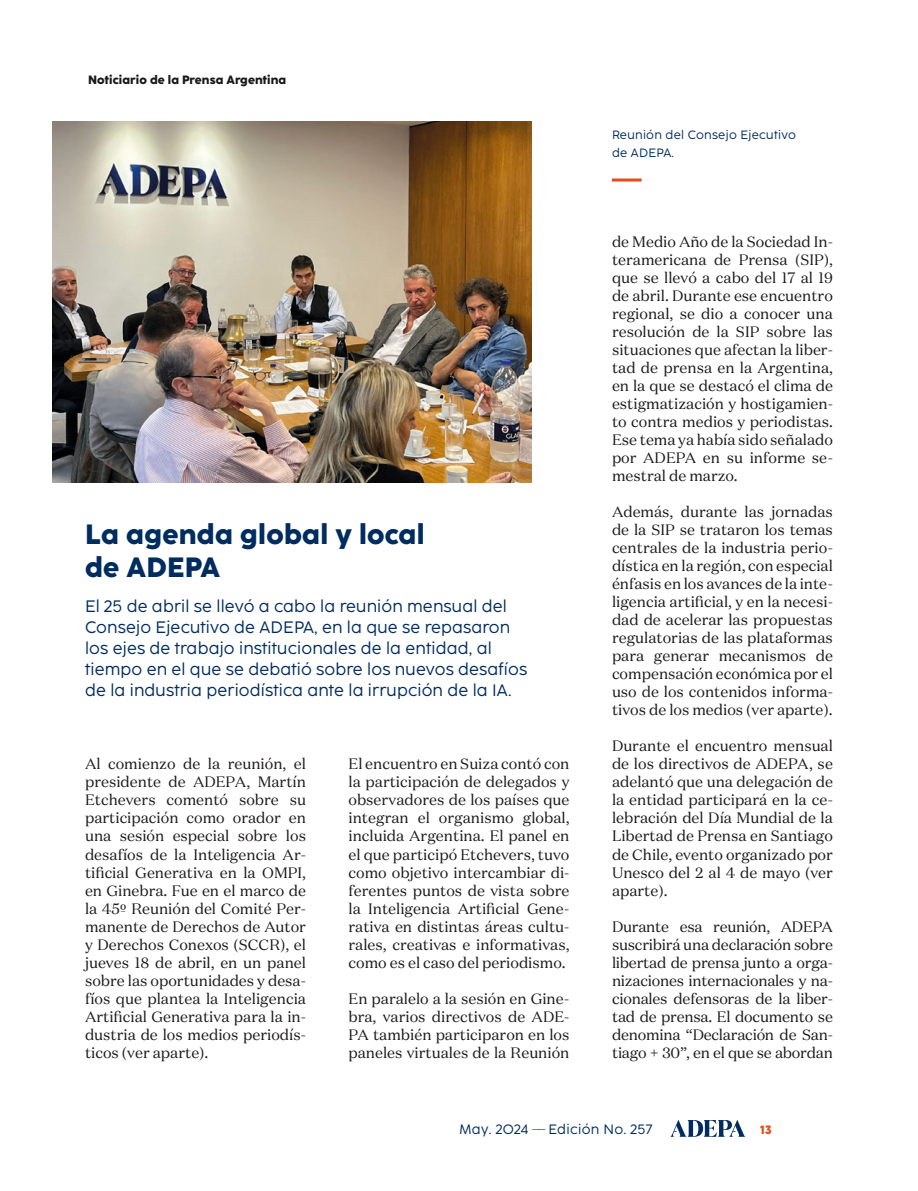
<style>
.page{position:relative;width:918px;height:1191px;background:#fff}
.page>*{position:absolute;margin:0;border:0;box-sizing:border-box;transform-origin:0 0}
.t1{font:800 27.75px/33px "Coco Sharp";letter-spacing:.01em;color:#002c60}
.t2{font:16.5px/21px "Coco Sharp L";letter-spacing:.01em;color:#002c60}
.t3{font:15px/18px "Domaine Text Web";color:#1b1819;text-align:justify}
.t4{font:13.5px "Coco Sharp L";letter-spacing:.025em;color:#002c60}
.t5{font:12px/18px "Coco Sharp L";letter-spacing:.025em;color:#002c60}
.t6{font:800 12px "Coco Sharp";letter-spacing:.01em;color:#1b1819}
.t7{font:800 12px "Coco Sharp";color:#e84c1c}
</style>
<div class="page">
<svg style="left:671px;top:1119px;width:74px;height:17px"></svg>
<img style="left:53px;top:121px;width:478px;height:362px">
<hr style="left:612px;top:178px;width:30px;height:3px;background:#e84c1c">
<p class="t6" style="left:88px;top:71px;width:200px">Noticiario de la Prensa Argentina</p>
<p class="t1" style="left:85px;top:518px;width:341px">La agenda global y local de ADEPA</p>
<p class="t2" style="left:85px;top:596px;width:444px">El 25 de abril se llevó a cabo la reunión mensual del Consejo Ejecutivo de ADEPA, en la que se repasaron los ejes de trabajo institucionales de la entidad, al tiempo en el que se debatió sobre los nuevos desafíos de la industria periodística ante la irrupción de la IA.</p>
<p class="t3" style="left:85px;top:754px;width:223px">Al comienzo de la reunión, el presidente de ADEPA, Martín Etchevers comentó sobre su participación como orador en una sesión especial sobre los desafíos de la Inteligencia Ar&shy;tificial Generativa en la OMPI, en Ginebra. Fue en el marco de la 45º Reunión del Comité Per&shy;manente de Derechos de Autor y Derechos Conexos (SCCR), el jueves 18 de abril, en un panel sobre las oportunidades y desa&shy;fíos que plantea la Inteligencia Artificial Generativa para la in&shy;dustria de los medios periodís&shy;ticos (ver aparte).</p>
<p class="t3" style="left:349px;top:754px;width:222px">El encuentro en Suiza contó con la participación de delegados y observadores de los países que integran el organismo global, incluida Argentina. El panel en el que participó Etchevers, tuvo como objetivo intercambiar di&shy;ferentes puntos de vista sobre la Inteligencia Artificial Gene&shy;rativa en distintas áreas cultu&shy;rales, creativas e informativas, como es el caso del periodismo.</p>
<p class="t3" style="left:349px;top:988px;width:222px">En paralelo a la sesión en Gine&shy;bra, varios directivos de ADE-PA también participaron en los paneles virtuales de la Reunión</p>
<p class="t5" style="left:612px;top:126px;width:185px">Reunión del Consejo Ejecutivo de ADEPA.</p>
<p class="t3" style="left:612px;top:232px;width:223px">de Medio Año de la Sociedad In&shy;teramericana de Prensa (SIP), que se llevó a cabo del 17 al 19 de abril. Durante ese encuentro regional, se dio a conocer una resolución de la SIP sobre las situaciones que afectan la liber&shy;tad de prensa en la Argentina, en la que se destacó el clima de estigmatización y hostigamien&shy;to contra medios y periodistas.<br>Ese tema ya había sido señalado por ADEPA en su informe se&shy;mestral de marzo.</p>
<p class="t3" style="left:612px;top:502px;width:222px">Además, durante las jornadas de la SIP se trataron los temas centrales de la industria perio&shy;dística en la región, con especial énfasis en los avances de la inte&shy;ligencia artificial, y en la necesi&shy;dad de acelerar las propuestas regulatorias de las plataformas para generar mecanismos de compensación económica por el uso de los contenidos informa&shy;tivos de los medios (ver aparte).</p>
<p class="t3" style="left:612px;top:736px;width:222px">Durante el encuentro mensual de los directivos de ADEPA, se adelantó que una delegación de la entidad participará en la ce&shy;lebración del Día Mundial de la Libertad de Prensa en Santiago de Chile, evento organizado por Unesco del 2 al 4 de mayo (ver aparte).</p>
<p class="t3" style="left:612px;top:916px;width:222px">Durante esa reunión, ADEPA suscribirá una declaración sobre libertad de prensa junto a orga&shy;nizaciones internacionales y na&shy;cionales defensoras de la liber&shy;tad de prensa. El documento se denomina “Declaración de San&shy;tiago + 30”, en el que se abordan</p>
<p class="t4" style="left:460px;top:1120px;width:194px">May. 2O24 __ Edición Nº. 257</p>
<p class="t7" style="left:761px;top:1121px;width:13px">13</p>
</div>
